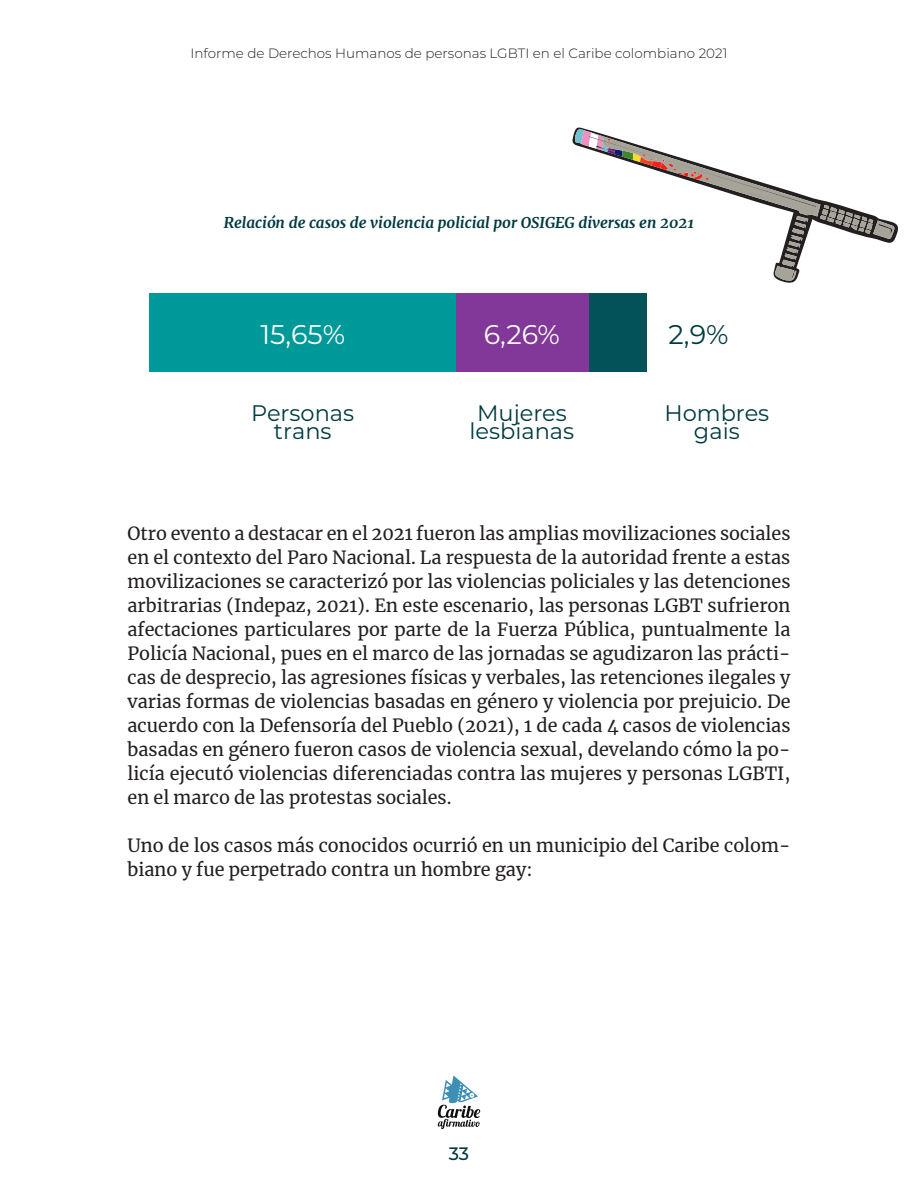
<style>
.page{position:relative;width:918px;height:1188px;background:#fff}
.page>*{position:absolute;margin:0;border:0;box-sizing:border-box;transform-origin:0 0}
.t1{font:27px "Montserrat";color:#fff}
.t2{font:27px "Montserrat";color:#003b40}
.t3{font:22.5px/18px "Montserrat";color:#003b40;text-align:center}
.PARRAFOS{font:18px/24px "Merriweather";color:#231f20;text-align:justify}
.t4{font:500 18px "Montserrat";color:#00383e}
.t5{font:italic 700 15px "Merriweather";color:#013a40}
.t6{font:300 13.5px "Montserrat";color:#231f20}
</style>
<div class="page">
<svg style="left:438px;top:1076px;width:42px;height:53px"></svg>
<svg style="left:575px;top:129px;width:320px;height:152px"></svg>
<div style="left:149px;top:293px;width:308px;height:79px;background:#099"></div>
<div style="left:457px;top:293px;width:132px;height:79px;background:#823899"></div>
<div style="left:589px;top:293px;width:58px;height:79px;background:#035259"></div>
<p class="t6" style="left:191px;top:44px;width:538px">Informe de Derechos Humanos de personas LGBTI en el Caribe colombiano 2021</p>
<p class="t5" style="left:224px;top:212px;width:472px">Relación de casos de violencia policial por OSIGEG diversas en 2021</p>
<h1 class="t1" style="left:261px;top:316px;width:86px">15,65%</h1>
<h1 class="t1" style="left:484px;top:316px;width:78px">6,26%</h1>
<h1 class="t2" style="left:669px;top:316px;width:61px">2,9%</h1>
<p class="t3" style="left:251px;top:403px;width:105px">Personas trans</p>
<p class="t3" style="left:470px;top:403px;width:106px">Mujeres lesbianas</p>
<p class="t3" style="left:664px;top:403px;width:106px">Hombres gais</p>
<p class="PARRAFOS" style="left:128px;top:521px;width:664px">Otro evento a destacar en el 2021 fueron las amplias movilizaciones sociales en el contexto del Paro Nacional. La respuesta de la autoridad frente a estas movilizaciones se caracterizó por las violencias policiales y las detenciones arbitrarias (Indepaz, 2021). En este escenario, las personas LGBT sufrieron afectaciones particulares por parte de la Fuerza Pública, puntualmente la Policía Nacional, pues en el marco de las jornadas se agudizaron las prácti&shy;cas de desprecio, las agresiones físicas y verbales, las retenciones ilegales y varias formas de violencias basadas en género y violencia por prejuicio. De acuerdo con la Defensoría del Pueblo (2021), 1 de cada 4 casos de violencias basadas en género fueron casos de violencia sexual, develando cómo la po&shy;licía ejecutó violencias diferenciadas contra las mujeres y personas LGBTI, en el marco de las protestas sociales.</p>
<p class="PARRAFOS" style="left:128px;top:833px;width:664px">Uno de los casos más conocidos ocurrió en un municipio del Caribe colom&shy;biano y fue perpetrado contra un hombre gay:</p>
<p class="t4" style="left:449px;top:1141px;width:22px">33</p>
</div>
